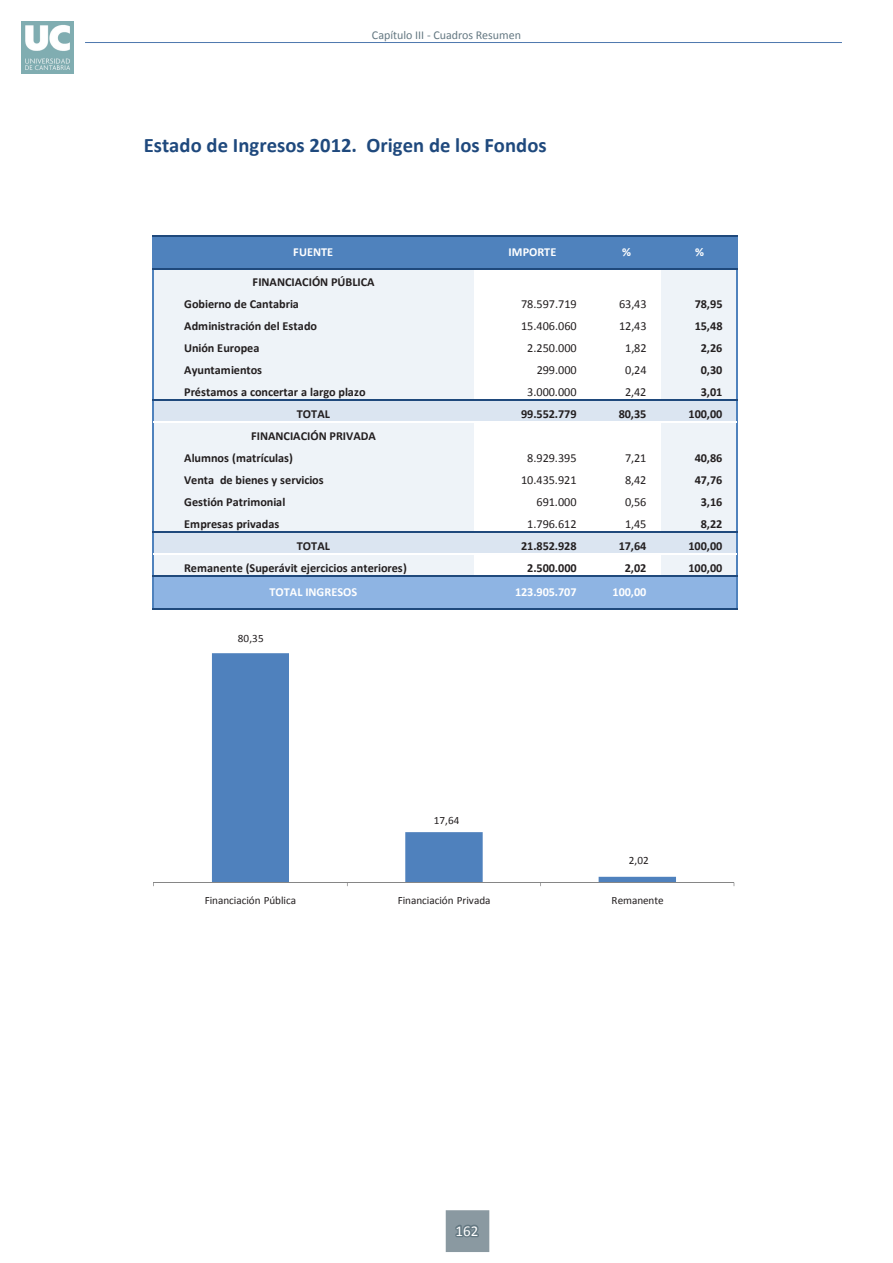
<style>
.page{position:relative;width:893px;height:1263px;background:#fff}
.page>*{position:absolute;margin:0;border:0;box-sizing:border-box;transform-origin:0 0}
.t1{font:700 20.55px "Calibri";letter-spacing:.005em;color:#1f497d}
.t2{font:15px "Calibri";color:#fff}
.t3{font:700 12.3px/21.9px "Calibri";letter-spacing:-.005em;color:#231f20}
.t4{font:12.3px "Calibri";letter-spacing:-.005em;color:#231f20}
.t5{font:700 12.3px "Calibri";letter-spacing:-.005em;color:#fff}
.t6{font:12px "Calibri";color:#647882}
.t7{font:11.1px "Calibri";letter-spacing:-.005em;color:#231f20}
</style>
<div class="page">
<img style="left:21px;top:21px;width:53px;height:53px">
<hr style="left:85px;top:42px;width:757px;height:1px;background:#4e78ae">
<div style="left:446px;top:1210px;width:43px;height:42px;background:#8a99a1"></div>
<svg style="left:455px;top:1224px;width:24px;height:14px"></svg>
<div style="left:153px;top:236px;width:585px;height:33px;background:#4f82bd"></div>
<div style="left:153px;top:268px;width:321px;height:132px;background:#eef3f8"></div>
<div style="left:661px;top:268px;width:77px;height:132px;background:#eef3f8"></div>
<div style="left:153px;top:400px;width:585px;height:22px;background:#dbe5f1"></div>
<div style="left:153px;top:422px;width:321px;height:110px;background:#eef3f8"></div>
<div style="left:661px;top:422px;width:77px;height:110px;background:#eef3f8"></div>
<div style="left:153px;top:532px;width:585px;height:22px;background:#dbe5f1"></div>
<div style="left:153px;top:554px;width:321px;height:22px;background:#eef3f8"></div>
<div style="left:661px;top:554px;width:77px;height:22px;background:#eef3f8"></div>
<div style="left:153px;top:576px;width:585px;height:33px;background:#8eb4e3"></div>
<hr style="left:152px;top:236px;width:1px;height:32px;background:#4f82bd">
<hr style="left:152px;top:269px;width:1px;height:131px;background:#4f82bd">
<hr style="left:737px;top:269px;width:1px;height:131px;background:#4f82bd">
<hr style="left:152px;top:401px;width:1px;height:130px;background:#4f82bd">
<hr style="left:737px;top:401px;width:1px;height:130px;background:#4f82bd">
<hr style="left:152px;top:533px;width:1px;height:42px;background:#4f82bd">
<hr style="left:737px;top:533px;width:1px;height:42px;background:#4f82bd">
<hr style="left:152px;top:576px;width:1px;height:32px;background:#4f82bd">
<hr style="left:737px;top:576px;width:1px;height:32px;background:#4f82bd">
<hr style="left:152px;top:235px;width:586px;height:1px;background:#1f497c">
<hr style="left:152px;top:268px;width:586px;height:1px;background:#1f497c">
<hr style="left:152px;top:400px;width:586px;height:1px;background:#1f497c">
<hr style="left:153px;top:422px;width:584px;height:1px;background:#fff">
<hr style="left:152px;top:531px;width:586px;height:2px;background:#1f497c">
<hr style="left:153px;top:553px;width:584px;height:1px;background:#fff">
<hr style="left:152px;top:575px;width:586px;height:1px;background:#1f497c">
<hr style="left:152px;top:608px;width:586px;height:1px;background:#1f497c">
<svg style="left:212px;top:653px;width:464px;height:229px"></svg>
<hr style="left:154px;top:882px;width:580px;height:1px;background:#868686">
<p class="t6" style="left:372px;top:27px;width:151px">Capítulo III - Cuadros Resumen</p>
<p class="t1" style="left:144px;top:132px;width:405px">Estado de Ingresos 2012. Origen de los Fondos</p>
<p class="t5" style="left:293px;top:244px;width:41px">FUENTE</p>
<p class="t5" style="left:509px;top:244px;width:49px">IMPORTE</p>
<p class="t5" style="left:622px;top:244px;width:10px">%</p>
<p class="t5" style="left:695px;top:244px;width:10px">%</p>
<p class="t3" style="left:184px;top:271px;width:192px;text-indent:68px">FINANCIACIÓN PÚBLICA<br>Gobierno de Cantabria</p>
<p class="t4" style="left:521px;top:297px;width:57px">78.597.719</p>
<p class="t4" style="left:619px;top:297px;width:29px">63,43</p>
<p class="t3" style="left:695px;top:293px;width:29px">78,95</p>
<p class="t3" style="left:184px;top:315px;width:134px">Administración del Estado</p>
<p class="t4" style="left:521px;top:318px;width:57px">15.406.060</p>
<p class="t4" style="left:619px;top:318px;width:29px">12,43</p>
<p class="t3" style="left:695px;top:315px;width:29px">15,48</p>
<p class="t3" style="left:184px;top:337px;width:77px">Unión Europea</p>
<p class="t4" style="left:527px;top:340px;width:51px">2.250.000</p>
<p class="t4" style="left:625px;top:340px;width:23px">1,82</p>
<p class="t3" style="left:701px;top:337px;width:23px">2,26</p>
<p class="t3" style="left:184px;top:359px;width:79px">Ayuntamientos</p>
<p class="t4" style="left:537px;top:362px;width:42px">299.000</p>
<p class="t4" style="left:625px;top:362px;width:23px">0,24</p>
<p class="t3" style="left:701px;top:359px;width:23px">0,30</p>
<p class="t3" style="left:184px;top:380px;width:183px">Préstamos a concertar a largo plazo</p>
<p class="t4" style="left:527px;top:384px;width:51px">3.000.000</p>
<p class="t4" style="left:625px;top:384px;width:23px">2,42</p>
<p class="t3" style="left:701px;top:380px;width:23px">3,01</p>
<p class="t3" style="left:297px;top:402px;width:35px">TOTAL</p>
<p class="t3" style="left:521px;top:402px;width:57px">99.552.779</p>
<p class="t3" style="left:619px;top:402px;width:29px">80,35</p>
<p class="t3" style="left:688px;top:402px;width:35px">100,00</p>
<p class="t3" style="left:184px;top:424px;width:193px;text-indent:67px">FINANCIACIÓN PRIVADA<br>Alumnos (matrículas)</p>
<p class="t4" style="left:527px;top:450px;width:51px">8.929.395</p>
<p class="t4" style="left:625px;top:450px;width:23px">7,21</p>
<p class="t3" style="left:695px;top:446px;width:29px">40,86</p>
<p class="t3" style="left:184px;top:468px;width:141px">Venta de bienes y servicios</p>
<p class="t4" style="left:521px;top:472px;width:57px">10.435.921</p>
<p class="t4" style="left:625px;top:472px;width:23px">8,42</p>
<p class="t3" style="left:695px;top:468px;width:29px">47,76</p>
<p class="t3" style="left:184px;top:490px;width:103px">Gestión Patrimonial</p>
<p class="t4" style="left:537px;top:494px;width:42px">691.000</p>
<p class="t4" style="left:625px;top:494px;width:23px">0,56</p>
<p class="t3" style="left:701px;top:490px;width:23px">3,16</p>
<p class="t3" style="left:184px;top:512px;width:97px">Empresas privadas</p>
<p class="t4" style="left:527px;top:516px;width:51px">1.796.612</p>
<p class="t4" style="left:625px;top:516px;width:23px">1,45</p>
<p class="t3" style="left:701px;top:512px;width:23px">8,22</p>
<p class="t3" style="left:297px;top:534px;width:35px">TOTAL</p>
<p class="t3" style="left:521px;top:534px;width:57px">21.852.928</p>
<p class="t3" style="left:619px;top:534px;width:29px">17,64</p>
<p class="t3" style="left:688px;top:534px;width:35px">100,00</p>
<p class="t3" style="left:184px;top:556px;width:224px">Remanente (Superávit ejercicios anteriores)</p>
<p class="t3" style="left:527px;top:556px;width:51px">2.500.000</p>
<p class="t3" style="left:625px;top:556px;width:23px">2,02</p>
<p class="t3" style="left:688px;top:556px;width:35px">100,00</p>
<p class="t5" style="left:269px;top:585px;width:89px">TOTAL INGRESOS</p>
<p class="t5" style="left:515px;top:585px;width:63px">123.905.707</p>
<p class="t5" style="left:613px;top:585px;width:35px">100,00</p>
<p class="t7" style="left:238px;top:631px;width:27px">80,35</p>
<p class="t7" style="left:434px;top:813px;width:27px">17,64</p>
<p class="t7" style="left:629px;top:853px;width:22px">2,02</p>
<p class="t7" style="left:205px;top:893px;width:93px">Financiación Pública</p>
<p class="t7" style="left:398px;top:893px;width:94px">Financiación Privada</p>
<p class="t7" style="left:612px;top:893px;width:53px">Remanente</p>
<p class="t2" style="left:455px;top:1221px;width:24px">162</p>
</div>
